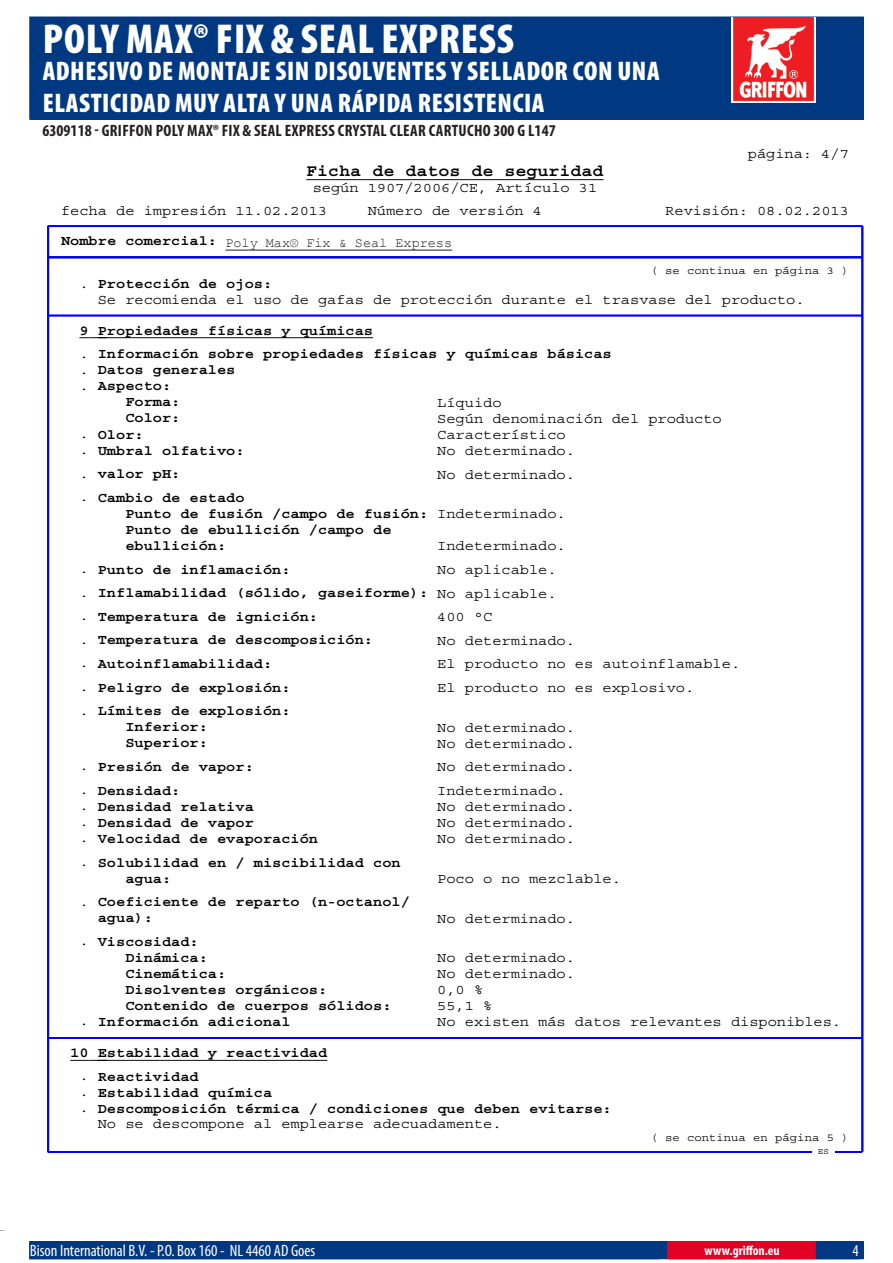
<style>
.page{position:relative;width:893px;height:1263px;background:#fff}
.page>*{position:absolute;margin:0;border:0;box-sizing:border-box;transform-origin:0 0}
.PageHeader{font:900 condensed 42px "Myriad Pro";letter-spacing:.02em;color:#fff}
.PageSubheader{font:900 condensed 27px/32.4px "Myriad Pro";letter-spacing:.02em;color:#fff}
.t1{font:700 16.8px "Courier";color:#000;scale:1.09 1}
.TOCItem{font:700 condensed 16.5px "Myriad Pro";letter-spacing:.02em;color:#231f20}
.ContactData{font:condensed 16.5px "Myriad Pro";color:#fff}
.t2{font:700 14.1px/16px "Courier";color:#000;scale:1.09 1}
.t3{font:14.1px/22.6px "Courier";color:#000;scale:1.09 1}
.MSDS_Text{font:13.5px "Courier New";color:#231f20}
.URL{font:700 condensed 13.5px "Myriad Pro";color:#fff}
.t4{font:11.25px "Courier";color:#000;scale:1.09 1}
.t5{font:8.4px "Courier";color:#000;scale:1.09 1}
.s1{font-weight:700}
.s2{font-weight:400}
</style>
<div class="page">
<hr style="left:306px;top:179px;width:298px;height:1px;background:#000">
<hr style="left:48px;top:226px;width:814px;height:1px;background:#00f">
<hr style="left:48px;top:226px;width:1px;height:31px;background:#00f">
<hr style="left:862px;top:226px;width:1px;height:31px;background:#00f">
<hr style="left:48px;top:315px;width:814px;height:1px;background:#00f">
<hr style="left:48px;top:316px;width:814px;height:1px;background:#00f">
<svg style="left:79px;top:337px;width:19px;height:1px"></svg>
<hr style="left:98px;top:337px;width:275px;height:1px;background:#000">
<hr style="left:48px;top:1037px;width:814px;height:1px;background:#00f">
<hr style="left:48px;top:1038px;width:814px;height:1px;background:#00f">
<svg style="left:70px;top:1060px;width:28px;height:1px"></svg>
<hr style="left:98px;top:1060px;width:229px;height:1px;background:#000">
<hr style="left:48px;top:257px;width:814px;height:1px;background:#00f">
<hr style="left:48px;top:1151px;width:814px;height:1px;background:#00f">
<hr style="left:48px;top:1152px;width:814px;height:1px;background:#00f">
<svg style="left:812px;top:1151px;width:22px;height:2px"></svg>
<hr style="left:48px;top:257px;width:1px;height:895px;background:#00f">
<hr style="left:862px;top:257px;width:1px;height:895px;background:#00f">
<div style="left:30px;top:17px;width:833px;height:102px;background:#003882"></div>
<img style="left:731px;top:17px;width:85px;height:85px">
<hr style="left:225px;top:250px;width:227px;height:1px;background:#231f20">
<div style="left:30px;top:1242px;width:833px;height:17px;background:#003882"></div>
<div style="left:29px;top:1241px;width:835px;height:18px;border:1px solid #003882"></div>
<div style="left:668px;top:1242px;width:148px;height:17px;background:#e20025"></div>
<div style="left:667px;top:1241px;width:150px;height:18px;border:1px solid #e20025"></div>
<p class="PageHeader" style="left:43px;top:12px;width:454px">POLY MAX® FIX &amp; SEAL EXPRESS</p>
<p class="PageSubheader" style="left:43px;top:54px;width:618px">ADHESIVO DE MONTAJE SIN DISOLVENTES Y SELLADOR CON UNA<br>ELASTICIDAD MUY ALTA Y UNA RÁPIDA RESISTENCIA</p>
<p class="TOCItem" style="left:43px;top:120px;width:515px">6309118 - GRIFFON POLY MAX® FIX &amp; SEAL EXPRESS CRYSTAL CLEAR CARTUCHO 300 G L147</p>
<p class="t3" style="left:748px;top:143px;width:94px">página: 4/7</p>
<p class="t1" style="left:306px;top:162px;width:274px">Ficha de datos de seguridad</p>
<p class="t3" style="left:61px;top:177px;width:493px;text-indent:252px">según 1907/2006/CE, Artículo 31 fecha de impresión 11.02.2013</p>
<p class="t3" style="left:368px;top:199px;width:161px">Número de versión 4</p>
<p class="t3" style="left:665px;top:199px;width:170px">Revisión: 08.02.2013</p>
<p class="t2" style="left:61px;top:233px;width:288px">Nombre comercial: Poly Max Crystal</p>
<p class="t4" style="left:651px;top:265px;width:183px">( se continua en página 3 )</p>
<p class="t3" style="left:98px;top:277px;width:650px;line-height:15.5px;text-indent:-18px">. <span class="s1">Protección de ojos:<br></span>Se recomienda el uso de gafas de protección durante el trasvase del producto.</p>
<p class="t2" style="left:79px;top:319px;width:490px;line-height:23.5px">9 Propiedades físicas y químicas<br><span class="s2">.</span> Información sobre propiedades físicas y químicas básicas</p>
<p class="t2" style="left:79px;top:362px;width:145px"><span class="s2">.</span> Datos generales</p>
<p class="t2" style="left:79px;top:378px;width:86px"><span class="s2">.</span> Aspecto:</p>
<p class="t2" style="left:125px;top:394px;width:52px">Forma:</p>
<p class="t3" style="left:437px;top:391px;width:60px">Líquido</p>
<p class="t2" style="left:125px;top:410px;width:52px">Color:</p>
<p class="t3" style="left:437px;top:408px;width:263px">Según denominación del producto</p>
<p class="t2" style="left:79px;top:426px;width:60px"><span class="s2">.</span> Olor:</p>
<p class="t3" style="left:437px;top:424px;width:119px">Característico</p>
<p class="t2" style="left:79px;top:443px;width:153px"><span class="s2">.</span> Umbral olfativo:</p>
<p class="t3" style="left:437px;top:440px;width:128px">No determinado.</p>
<p class="t2" style="left:79px;top:466px;width:94px"><span class="s2">.</span> valor pH:</p>
<p class="t3" style="left:437px;top:463px;width:128px">No determinado.</p>
<p class="t2" style="left:125px;top:490px;width:406px;text-indent:-46px"><span class="s2">.</span> Cambio de estado<br>Punto de fusión /campo de fusión: <span class="s2">Indeterminado.<br></span>Punto de ebullición /campo de<br>ebullición:</p>
<p class="MSDS_Text" style="left:225px;top:234px;width:228px">Poly Max® Fix &amp; Seal Express</p>
<p class="t3" style="left:437px;top:535px;width:119px">Indeterminado.</p>
<p class="t2" style="left:79px;top:562px;width:195px"><span class="s2">.</span> Punto de inflamación:</p>
<p class="t2" style="left:79px;top:558px;width:439px;line-height:23.4px;text-align:justify;text-indent:358px"><span class="s2">No aplicable. .</span> Inflamabilidad (sólido, gaseiforme): <span class="s2">No aplicable. .</span> Temperatura de ignición:</p>
<p class="t3" style="left:437px;top:606px;width:52px">400 °C</p>
<p class="t2" style="left:79px;top:632px;width:271px"><span class="s2">.</span> Temperatura de descomposición:</p>
<p class="t3" style="left:437px;top:630px;width:128px">No determinado.</p>
<p class="t2" style="left:79px;top:656px;width:178px"><span class="s2">.</span> Autoinflamabilidad:</p>
<p class="t3" style="left:437px;top:653px;width:279px">El producto no es autoinflamable.</p>
<p class="t2" style="left:79px;top:680px;width:195px"><span class="s2">.</span> Peligro de explosión:</p>
<p class="t3" style="left:437px;top:677px;width:237px">El producto no es explosivo.</p>
<p class="t2" style="left:125px;top:703px;width:153px;text-indent:-46px"><span class="s2">.</span> Límites de explosión:<br>Inferior:</p>
<p class="t3" style="left:437px;top:716px;width:128px">No determinado.</p>
<p class="t2" style="left:125px;top:735px;width:77px">Superior:</p>
<p class="t3" style="left:437px;top:732px;width:128px">No determinado.</p>
<p class="t2" style="left:79px;top:759px;width:161px"><span class="s2">.</span> Presión de vapor:</p>
<p class="t3" style="left:437px;top:756px;width:128px">No determinado.</p>
<p class="t2" style="left:79px;top:783px;width:94px"><span class="s2">.</span> Densidad:</p>
<p class="t3" style="left:437px;top:780px;width:119px">Indeterminado.</p>
<p class="t2" style="left:79px;top:799px;width:161px"><span class="s2">.</span> Densidad relativa</p>
<p class="t3" style="left:437px;top:796px;width:128px">No determinado.</p>
<p class="t2" style="left:79px;top:815px;width:161px"><span class="s2">.</span> Densidad de vapor</p>
<p class="t3" style="left:437px;top:812px;width:128px">No determinado.</p>
<p class="t2" style="left:79px;top:831px;width:220px"><span class="s2">.</span> Velocidad de evaporación</p>
<p class="t3" style="left:437px;top:828px;width:128px">No determinado.</p>
<p class="t2" style="left:125px;top:854px;width:254px;text-indent:-46px"><span class="s2">.</span> Solubilidad en / miscibilidad con agua:</p>
<p class="t3" style="left:437px;top:868px;width:170px">Poco o no mezclable.</p>
<p class="t2" style="left:98px;top:894px;width:288px;text-indent:-18px"><span class="s2">.</span> Coeficiente de reparto (n-octanol/ agua):</p>
<p class="t2" style="left:125px;top:934px;width:77px;text-indent:-46px"><span class="s2">.</span> Viscosidad:<br>Dinámica:</p>
<p class="t3" style="left:437px;top:907px;width:128px">No determinado.</p>
<p class="t3" style="left:437px;top:947px;width:128px">No determinado.</p>
<p class="t2" style="left:125px;top:966px;width:94px">Cinemática:</p>
<p class="t3" style="left:437px;top:963px;width:128px">No determinado.</p>
<p class="t2" style="left:125px;top:982px;width:187px">Disolventes orgánicos:</p>
<p class="t3" style="left:437px;top:979px;width:44px">0,0 %</p>
<p class="t2" style="left:125px;top:998px;width:246px">Contenido de cuerpos sólidos:</p>
<p class="t3" style="left:437px;top:995px;width:52px">55,1 %</p>
<p class="t2" style="left:79px;top:1014px;width:195px"><span class="s2">.</span> Información adicional</p>
<p class="t3" style="left:437px;top:1011px;width:372px">No existen más datos relevantes disponibles.</p>
<p class="t2" style="left:79px;top:1041px;width:229px;line-height:23.5px;text-indent:-9px">10 Estabilidad y reactividad <span class="s2">.</span> Reactividad</p>
<p class="t2" style="left:79px;top:1085px;width:178px"><span class="s2">.</span> Estabilidad química</p>
<p class="t2" style="left:79px;top:1101px;width:490px"><span class="s2">.</span> Descomposición térmica / condiciones que deben evitarse:</p>
<p class="t3" style="left:98px;top:1113px;width:372px">No se descompone al emplearse adecuadamente.</p>
<p class="t4" style="left:651px;top:1132px;width:183px">( se continua en página 5 )</p>
<p class="t5" style="left:818px;top:1147px;width:12px">ES</p>
<p class="ContactData" style="left:30px;top:1241px;width:287px">Bison International B.V. - P.O. Box 1 60 - NL 4460 AD Goes</p>
<p class="URL" style="left:704px;top:1242px;width:77px">WWW.GRIFFON.EU</p>
</div>
